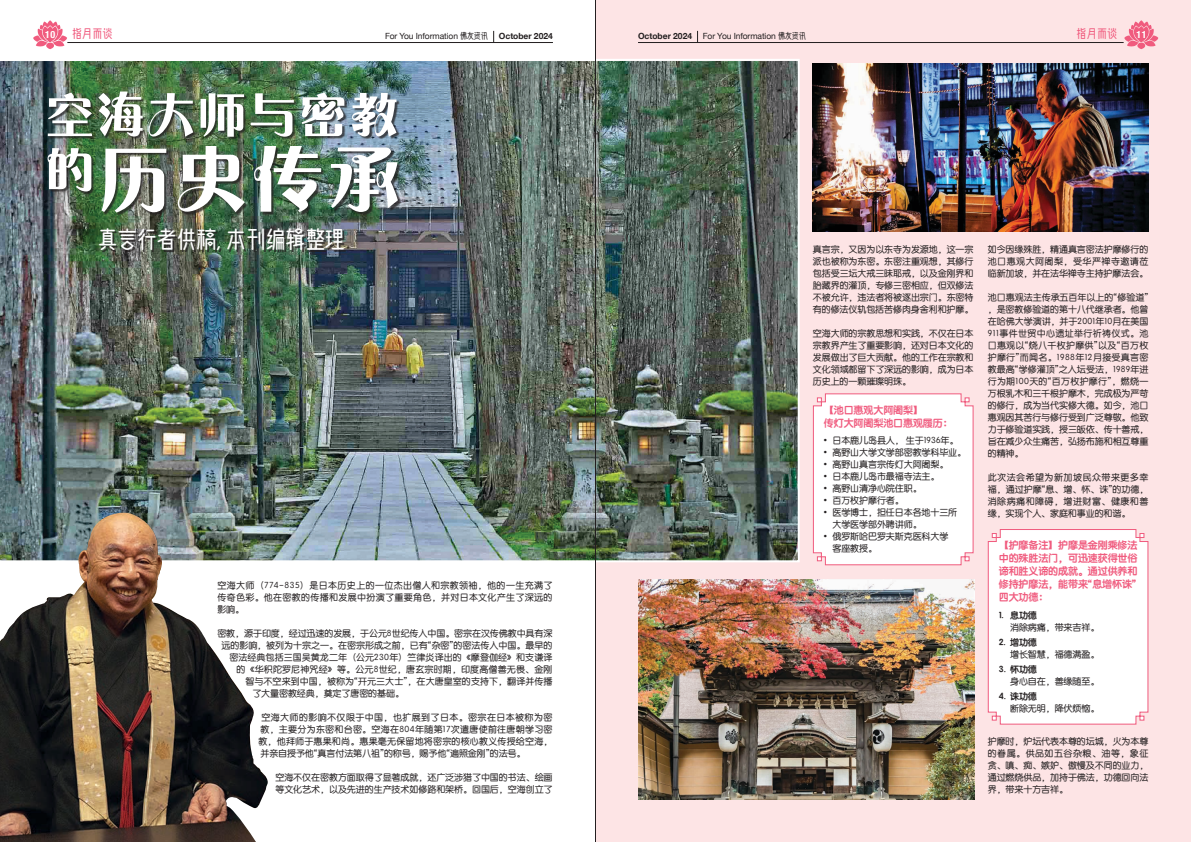
<style>
.page{position:relative;width:1191px;height:842px;background:#fff}
.page>*{position:absolute;margin:0;border:0;box-sizing:border-box;transform-origin:0 0}
.t1{font:76.8px "FZCHYJW GB1 0";color:#fff}
.t2{font:50.7px/55px "FZCHYJW GB1 0";color:#fff}
.t3{font:23.3px "Wen Cang";color:#fff}
.t4{font:12px "Wen Cang";color:#f05b7e}
.t5{font:10px/13px "ST Yuanti SC Bold";letter-spacing:-.01em;color:#f05b7e}
.t6{font:700 condensed 10px "Helvetica Neue";color:#fff}
.t7{font:9px/12px "ST Yuanti SC Regular";letter-spacing:-.01em;color:#231f20;text-align:justify}
.t8{font:9px "ST Yuanti SC Regular";letter-spacing:.015em;color:#231f20}
.t9{font:9px "ST Yuanti SC Bold";letter-spacing:-.01em;color:#231f20}
.t10{font:8.5px "Helvetica Neue";letter-spacing:-.01em;color:#231f20}
.t11{font:700 8.5px "Helvetica Neue";color:#231f20}
.s1{font-family:"Wen Cang"}
.s2{font-family:"ST Yuanti SC Bold"}
</style>
<div class="page">
<div style="left:595px;top:0;width:596px;height:842px;background:#fde4e5"></div>
<img style="left:638px;top:579px;width:336px;height:220px">
<img style="left:813px;top:63px;width:335px;height:169px">
<img style="left:0;top:59px;width:799px;height:503px">
<div style="left:49px;top:92px;width:351px;height:103px;background:#231f20;opacity:.75"></div>
<div style="left:102px;top:147px;width:299px;height:69px;background:#231f20;opacity:.75"></div>
<div style="left:101px;top:230px;width:244px;height:22px;background:#231f20;opacity:.75"></div>
<hr style="left:67px;top:42px;width:486px;height:1px;background:#231f20">
<svg style="left:33px;top:20px;width:34px;height:29px"></svg>
<hr style="left:638px;top:42px;width:485px;height:1px;background:#231f20">
<svg style="left:1124px;top:20px;width:34px;height:29px"></svg>
<div style="left:812px;top:393px;width:162px;height:173px;background:#fff"></div>
<div style="left:987px;top:529px;width:162px;height:196px;background:#fff"></div>
<hr style="left:595px;top:0;width:1px;height:842px;background:#231f20">
<img style="left:0;top:513px;width:268px;height:329px">
<p class="t6" style="left:45px;top:26px;width:12px">10</p>
<p class="t4" style="left:72px;top:28px;width:42px">指月而谈</p>
<p class="t10" style="left:385px;top:30px;width:105px">For You Information <span class="s1">佛友资讯</span></p>
<p class="t11" style="left:499px;top:30px;width:56px">October 2024</p>
<p class="t11" style="left:638px;top:30px;width:56px">October 2024</p>
<p class="t10" style="left:703px;top:30px;width:105px">For You Information <span class="s1">佛友资讯</span></p>
<p class="t4" style="left:1076px;top:28px;width:42px">指月而谈</p>
<p class="t6" style="left:1136px;top:26px;width:12px">11</p>
<p class="t2" style="left:44px;top:89px;width:356px">空海大师与密教的</p>
<p class="t1" style="left:96px;top:135px;width:309px">历史传承</p>
<p class="t3" style="left:98px;top:228px;width:249px">真言行者供稿, 本刊编辑整理</p>
<p class="t7" style="left:217px;top:579px;width:337px">空海大师（774-835）是日本历史上的一位杰出僧人和宗教领袖，他的一生充满了传奇色彩。他在密教的传播和发展中扮演了重要角色，并对日本文化产生了深远的影响。</p>
<p class="t7" style="left:217px;top:627px;width:336px">密教，源于印度，经过迅速的发展，于公元8世纪传入中国。密宗在汉传佛教中具有深</p>
<p class="t7" style="left:221px;top:639px;width:332px">远的影响，被列为十宗之一。在密宗形成之前，已有“杂密”的密法传入中国。最早的</p>
<p class="t7" style="left:229px;top:651px;width:324px">密法经典包括三国吴黄龙二年（公元230年）竺律炎译出的《摩登伽经》和支谦译</p>
<p class="t8" style="left:236px;top:663px;width:318px">的《华积陀罗尼神咒经》等。公元8世纪，唐玄宗时期，印度高僧善无畏、金刚</p>
<p class="t7" style="left:245px;top:675px;width:309px">智与不空来到中国，被称为“开元三大士”，在大唐皇室的支持下，翻译并传播</p>
<p class="t7" style="left:252px;top:687px;width:153px">了大量密教经典，奠定了唐密的基础。</p>
<p class="t7" style="left:258px;top:711px;width:296px;text-indent:3px">空海大师的影响不仅限于中国，也扩展到了日本。密宗在日本被称为密教，主要分为东密和台密。空海在804年随第17次遣唐使前往唐朝学习密教，他拜师于惠果和尚。惠果毫无保留地将密宗的核心教义传授给空海，并亲自授予他“真言付法第八祖”的称号，赐予他“遍照金刚”的法号。</p>
<p class="t7" style="left:275px;top:771px;width:279px">空海不仅在密教方面取得了显著成就，还广泛涉猎了中国的书法、绘画等文化艺术，以及先进的生产技术如修路和架桥。回国后，空海创立了</p>
<p class="t7" style="left:987px;top:243px;width:162px">如今因缘殊胜，精通真言密法护摩修行的池口惠观大阿阇梨，受华严禅寺邀请莅临新加坡，并在法华禅寺主持护摩法会。</p>
<p class="t7" style="left:987px;top:291px;width:162px">池口惠观法主传承五百年以上的“修验道”，是密教修验道的第十八代继承者。他曾在哈佛大学演讲，并于2001年10月在美国911事件世贸中心遗址举行祈祷仪式。池口惠观以“烧八千枚护摩供”以及“百万枚护摩行”而闻名。1988年12月接受真言密教最高“学修灌顶”之入坛受法，1989年进行为期100天的“百万枚护摩行”，燃烧一万根乳木和三千根护摩木，完成极为严苛的修行，成为当代实修大德。如今，池口惠观因其苦行与修行受到广泛尊敬。他致力于修验道实践，授三皈依、传十善戒，旨在减少众生痛苦，弘扬布施和相互尊重的精神。</p>
<p class="t7" style="left:987px;top:471px;width:162px">此次法会希望为新加坡民众带来更多幸福，通过护摩“息、增、怀、诛”的功德，消除病痛和障碍，增进财富、健康和善缘，实现个人、家庭和事业的和谐。</p>
<p class="t7" style="left:813px;top:243px;width:162px">真言宗，又因为以东寺为发源地，这一宗派也被称为东密。东密注重观想，其修行包括受三坛大戒三昧耶戒，以及金刚界和胎藏界的灌顶，专修三密相应，但双修法不被允许，违法者将被逐出宗门。东密特有的修法仪轨包括苦修肉身舍利和护摩。</p>
<p class="t7" style="left:813px;top:327px;width:162px">空海大师的宗教思想和实践，不仅在日本宗教界产生了重要影响，还对日本文化的发展做出了巨大贡献。他的工作在宗教和文化领域都留下了深远的影响，成为日本历史上的一颗璀璨明珠。</p>
<p class="t5" style="left:824px;top:403px;width:130px">【池口惠观大阿阇梨】<br>传灯大阿阇梨池口惠观履历：</p>
<p class="t7" style="left:824px;top:434px;width:136px">• 日本鹿儿岛县人，生于1936年。</p>
<p class="t7" style="left:824px;top:446px;width:144px">• 高野山大学文学部密教学科毕业。</p>
<p class="t7" style="left:824px;top:458px;width:126px">• 高野山真言宗传灯大阿阇梨。</p>
<p class="t7" style="left:824px;top:470px;width:117px">• 日本鹿儿岛市最福寺法主。</p>
<p class="t7" style="left:824px;top:482px;width:99px">• 高野山清净心院住职。</p>
<p class="t7" style="left:824px;top:494px;width:81px">• 百万枚护摩行者。</p>
<p class="t7" style="left:832px;top:506px;width:126px;text-indent:-9px">• 医学博士，担任日本各地十三所大学医学部外聘讲师。</p>
<p class="t7" style="left:832px;top:530px;width:117px;text-indent:-9px">• 俄罗斯哈巴罗夫斯克医科大学客座教授。</p>
<p class="t5" style="left:998px;top:538px;width:140px;text-align:justify">【护摩备注】护摩是金刚乘修法中的殊胜法门，可迅速获得世俗谛和胜义谛的成就。通过供养和修持护摩法，能带来“息增怀诛”四大功德：</p>
<p class="t7" style="left:1010px;top:609px;width:91px;text-indent:-11px"><span class="s2">1. 息功德<br></span>消除病痛，带来吉祥。</p>
<p class="t7" style="left:1010px;top:636px;width:91px;text-indent:-11px"><span class="s2">2. 增功德<br></span>增长智慧，福德满盈。</p>
<p class="t9" style="left:998px;top:662px;width:40px">3. 怀功德</p>
<p class="t7" style="left:1010px;top:675px;width:91px">身心自在，善缘随至。</p>
<p class="t9" style="left:998px;top:689px;width:40px">4. 诛功德</p>
<p class="t7" style="left:1010px;top:701px;width:91px">断除无明，降伏烦恼。</p>
<p class="t7" style="left:987px;top:735px;width:162px">护摩时，炉坛代表本尊的坛城，火为本尊的眷属。供品如五谷杂粮、油等，象征贪、嗔、痴、嫉妒、傲慢及不同的业力，通过燃烧供品，加持于佛法，功德回向法界，带来十方吉祥。</p>
</div>
